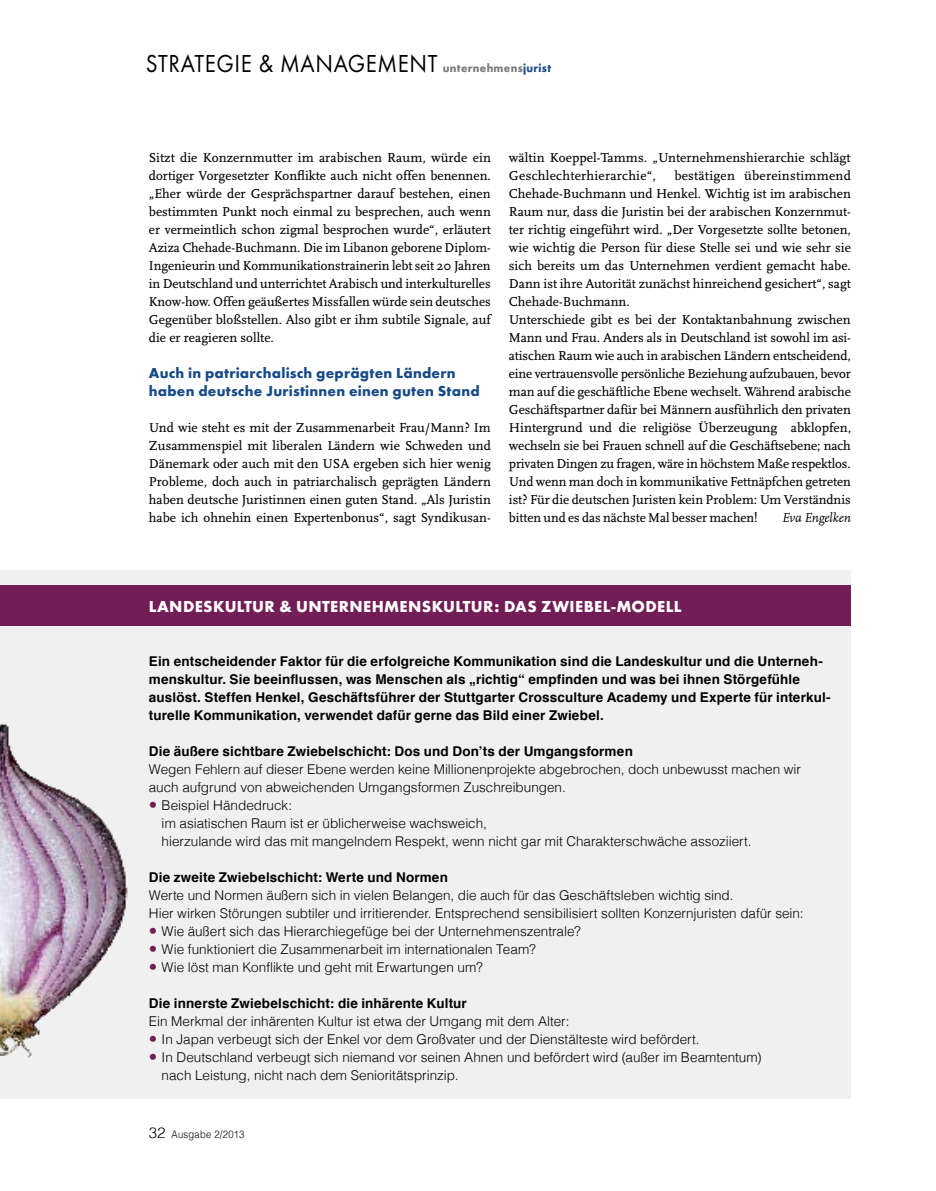
<style>
.page{position:relative;width:936px;height:1191px;background:#fff}
.page>*{position:absolute;margin:0;border:0;box-sizing:border-box;transform-origin:0 0}
.t1{font:25.5px "Futura T";letter-spacing:.025em;color:#000;scale:.9 1}
.Info_Headline_negat{font:700 16.5px "Futura T";letter-spacing:.02em;color:#fff}
.Zwischenheadline_NE{font:700 15px/18px "Futura T";letter-spacing:.015em;color:#174b87}
.Grundtext{font:13.5px/18px "AD Scala Romein";color:#000;text-align:justify}
.Info_Helvetica_9_12{font:300 13.5px/18px "Helvetica";color:#000}
.Info_Helvetica_9_12-2{font:700 13.5px/18px "Helvetica";letter-spacing:.01em;color:#000}
.Grundtext_weiter{font:13.5px/18px "AD Scala Romein";letter-spacing:-.01em;color:#000;text-align:justify}
.Grundtext-2{font:italic 13.5px "AD Scala";letter-spacing:-.005em;color:#000}
.t2{font:300 10.5px "Helvetica";letter-spacing:.025em;color:#000;scale:.9 1}
.s1{font-weight:700;font-size:12px;color:#7a7a7a}
.s2{font-weight:700;font-size:12px;color:#174b87}
.s3{font-size:16.8px;color:#721d56}
.s4{font-size:15px}
</style>
<div class="page">
<div style="left:0;top:570px;width:850px;height:528px;background:#f0f0f0"></div>
<div style="left:0;top:585px;width:850px;height:40px;background:#721d56"></div>
<img style="left:0;top:723px;width:128px;height:335px">
<h1 class="t1" style="left:146px;top:49px;width:452px">STRATEGIE &amp; MANAGEMENT <span class="s1">unternehmens</span><span class="s2">jurist</span></h1>
<p class="Grundtext" style="left:149px;top:149px;width:343px">Sitzt die Konzernmutter im arabischen Raum, würde ein dortiger Vorgesetzter Konflikte auch nicht offen benennen. „Eher würde der Gesprächspartner darauf bestehen, einen bestimmten Punkt noch einmal zu besprechen, auch wenn er vermeintlich schon zigmal besprochen wurde“, erläutert Aziza Chehade-Buchmann. Die im Libanon geborene Diplom-Ingenieurin und Kommunikationstrainerin lebt seit 20 Jahren in Deutschland und unterrichtet Arabisch und interkulturelles Know-how. Offen geäußertes Missfallen würde sein deutsches Gegenüber bloßstellen. Also gibt er ihm subtile Signale, auf die er reagieren sollte.</p>
<p class="Zwischenheadline_NE" style="left:149px;top:364px;width:332px">Auch in patriarchalisch geprägten Ländern haben deutsche Juristinnen einen guten Stand</p>
<p class="Grundtext" style="left:149px;top:419px;width:343px">Und wie steht es mit der Zusammenarbeit Frau/Mann? Im Zusammenspiel mit liberalen Ländern wie Schweden und Dänemark oder auch mit den USA ergeben sich hier wenig Probleme, doch auch in patriarchalisch geprägten Ländern haben deutsche Juristinnen einen guten Stand. „Als Juristin habe ich ohnehin einen Expertenbonus“, sagt Syndikusan-</p>
<p class="Grundtext" style="left:509px;top:149px;width:343px">wältin Koeppel-Tamms. „Unternehmenshierarchie schlägt<br>Geschlechterhierarchie“,</p>
<p class="Grundtext" style="left:509px;top:167px;width:343px;text-indent:165px">bestätigen übereinstimmend Chehade-Buchmann und Henkel. Wichtig ist im arabischen Raum nur, dass die Juristin bei der arabischen Konzernmut&shy;ter richtig eingeführt wird. „Der Vorgesetzte sollte betonen, wie wichtig die Person für diese Stelle sei und wie sehr sie sich bereits um das Unternehmen verdient gemacht habe.<br>Dann ist ihre Autorität zunächst hinreichend gesichert“, sagt Chehade-Buchmann.</p>
<p class="Grundtext_weiter" style="left:509px;top:311px;width:344px">Unterschiede gibt es bei der Kontaktanbahnung zwischen Mann und Frau. Anders als in Deutschland ist sowohl im asi&shy;atischen Raum wie auch in arabischen Ländern entscheidend, eine vertrauensvolle persönliche Beziehung aufzubauen, bevor man auf die geschäftliche Ebene wechselt. Während arabische Geschäftspartner dafür bei Männern ausführlich den privaten Hintergrund und die religiöse Überzeugung abklopfen, wechseln sie bei Frauen schnell auf die Geschäftsebene; nach privaten Dingen zu fragen, wäre in höchstem Maße respektlos.</p>
<p class="Grundtext" style="left:509px;top:473px;width:343px">Und wenn man doch in kommunikative Fettnäpfchen getreten ist? Für die deutschen Juristen kein Problem: Um Verständnis bitten und es das nächste Mal besser machen!</p>
<p class="Grundtext-2" style="left:782px;top:511px;width:70px">Eva Engelken</p>
<p class="Info_Headline_negat" style="left:149px;top:597px;width:534px">LANDESKULTUR &amp; UNTERNEHMENSKULTUR: DAS ZWIEBEL-MODELL</p>
<p class="Info_Helvetica_9_12-2" style="left:149px;top:652px;width:683px">Ein entscheidender Faktor für die erfolgreiche Kommunikation sind die Landeskultur und die Unterneh&shy;menskultur. Sie beeinflussen, was Menschen als „richtig“ empfinden und was bei ihnen Störgefühle auslöst. Steffen Henkel, Geschäftsführer der Stuttgarter Crossculture Academy und Experte für interkul&shy;turelle Kommunikation, verwendet dafür gerne das Bild einer Zwiebel.</p>
<p class="Info_Helvetica_9_12-2" style="left:149px;top:742px;width:485px">Die äußere sichtbare Zwiebelschicht: Dos und Don’ts der Umgangsformen</p>
<p class="Info_Helvetica_9_12" style="left:149px;top:760px;width:653px">Wegen Fehlern auf dieser Ebene werden keine Millionenprojekte abgebrochen, doch unbewusst machen wir auch aufgrund von abweichenden Umgangsformen Zuschreibungen.</p>
<p class="Info_Helvetica_9_12" style="left:149px;top:796px;width:145px"><span class="s3">•</span> Beispiel Händedruck:</p>
<p class="Info_Helvetica_9_12" style="left:162px;top:814px;width:327px">im asiatischen Raum ist er üblicherweise wachsweich,</p>
<p class="Info_Helvetica_9_12" style="left:162px;top:832px;width:591px">hierzulande wird das mit mangelndem Respekt, wenn nicht gar mit Charakterschwäche assoziiert.</p>
<p class="Info_Helvetica_9_12-2" style="left:149px;top:868px;width:300px">Die zweite Zwiebelschicht: Werte und Normen</p>
<p class="Info_Helvetica_9_12" style="left:149px;top:886px;width:586px">Werte und Normen äußern sich in vielen Belangen, die auch für das Geschäftsleben wichtig sind.</p>
<p class="Info_Helvetica_9_12" style="left:149px;top:904px;width:656px">Hier wirken Störungen subtiler und irritierender. Entsprechend sensibilisiert sollten Konzernjuristen dafür sein:</p>
<p class="Info_Helvetica_9_12" style="left:149px;top:922px;width:433px"><span class="s3">•</span> Wie äußert sich das Hierarchiegefüge bei der Unternehmenszentrale?</p>
<p class="Info_Helvetica_9_12" style="left:149px;top:940px;width:388px"><span class="s3">•</span> Wie funktioniert die Zusammenarbeit im internationalen Team?</p>
<p class="Info_Helvetica_9_12" style="left:149px;top:958px;width:335px"><span class="s3">•</span> Wie löst man Konflikte und geht mit Erwartungen um?</p>
<p class="Info_Helvetica_9_12-2" style="left:149px;top:994px;width:319px">Die innerste Zwiebelschicht: die inhärente Kultur</p>
<p class="Info_Helvetica_9_12" style="left:149px;top:1012px;width:422px">Ein Merkmal der inhärenten Kultur ist etwa der Umgang mit dem Alter:</p>
<p class="Info_Helvetica_9_12" style="left:149px;top:1030px;width:552px"><span class="s3">•</span> In Japan verbeugt sich der Enkel vor dem Großvater und der Dienstälteste wird befördert.</p>
<p class="Info_Helvetica_9_12" style="left:162px;top:1048px;width:601px;text-indent:-13px"><span class="s3">•</span> In Deutschland verbeugt sich niemand vor seinen Ahnen und befördert wird (außer im Beamtentum) nach Leistung, nicht nach dem Senioritätsprinzip.</p>
<p class="t2" style="left:149px;top:1126px;width:108px"><span class="s4">32</span> Ausgabe 2/2013</p>
</div>
